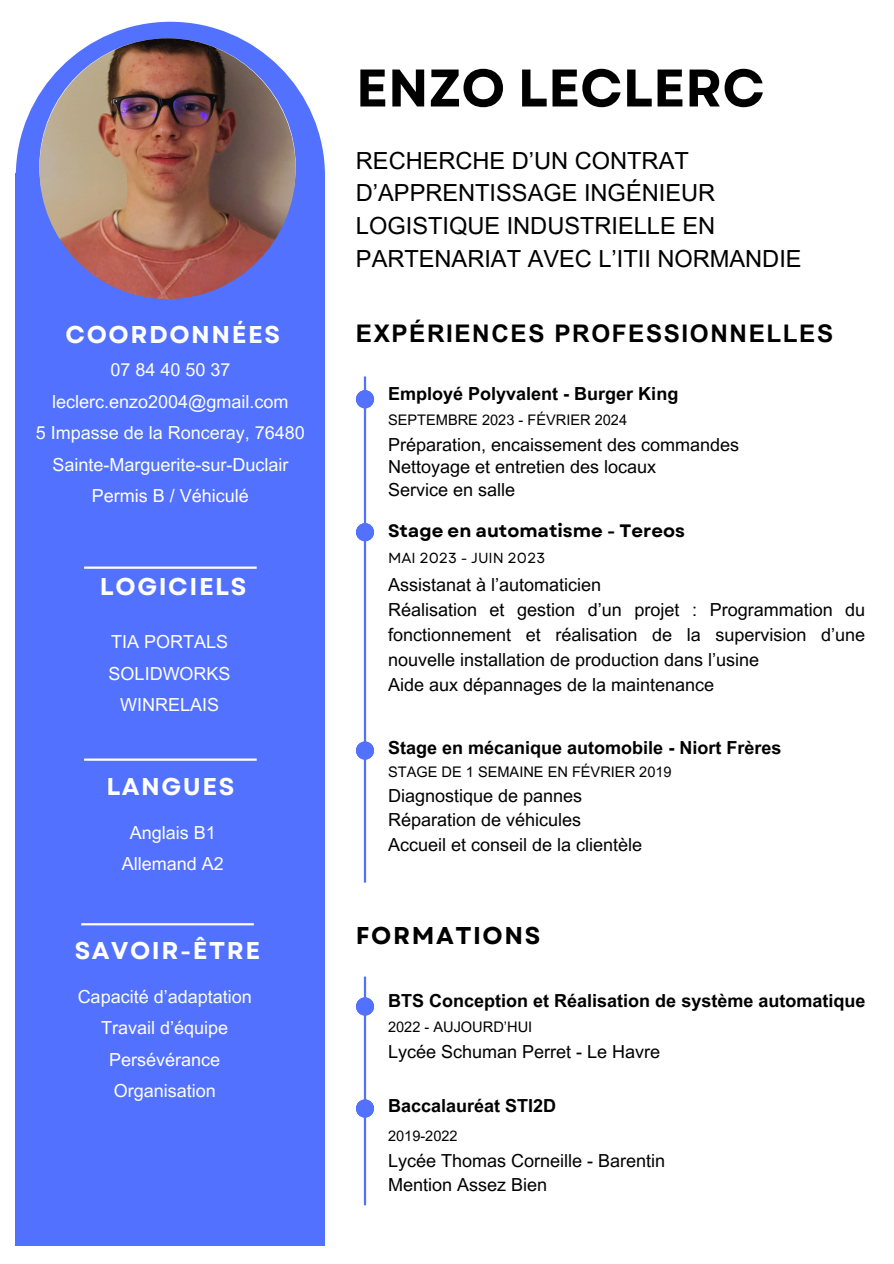
<style>
.page{position:relative;width:894px;height:1264px;background:#fff}
.page>*{position:absolute;margin:0;border:0;box-sizing:border-box;transform-origin:0 0}
.t1{font:700 52.8px "Garet";color:#000}
.t2{font:700 24.3px "Garet";letter-spacing:.065em;color:#fff}
.t3{font:700 24.3px "Arial MT Pro";letter-spacing:.065em;color:#000}
.t4{font:700 24.3px "Garet";letter-spacing:.065em;color:#000}
.t5{font:23.55px/32.7px "Arial MT Pro";color:#000}
.t6{font:18px/24.8px "Arial MT Pro";color:#000;text-align:justify}
.t7{font:18px/31.5px "Arial MT Pro";color:#fff;text-align:center}
.t8{font:700 18px "Arial MT Pro";color:#000}
.t9{font:700 18px "Garet";color:#000}
.t10{font:14.55px "Arial MT Pro";color:#000}
.t11{font:14.55px "Garet";color:#000}
</style>
<div class="page">
<div style="left:16px;top:22px;width:309px;height:309px;background:#5271ff;border-radius:50%"></div>
<div style="left:16px;top:173px;width:309px;height:1072px;background:#5271ff"></div>
<hr style="left:364px;top:376px;width:2px;height:506px;background:#5271ff">
<svg style="left:356px;top:390px;width:18px;height:18px"></svg>
<svg style="left:356px;top:523px;width:18px;height:18px"></svg>
<svg style="left:356px;top:741px;width:18px;height:18px"></svg>
<hr style="left:364px;top:976px;width:2px;height:229px;background:#5271ff">
<svg style="left:356px;top:997px;width:18px;height:18px"></svg>
<svg style="left:356px;top:1099px;width:18px;height:18px"></svg>
<img style="left:39px;top:38px;width:256px;height:261px;border-radius:50%">
<hr style="left:84px;top:566px;width:173px;height:3px;background:#fff">
<hr style="left:84px;top:758px;width:173px;height:2px;background:#fff">
<hr style="left:81px;top:923px;width:173px;height:2px;background:#fff">
<h2 class="t2" style="left:66px;top:317px;width:216px">COORDONNÉES</h2>
<h6 class="t7" style="left:36px;top:356px;width:270px">07 84 40 50 37 leclerc.enzo2004@gmail.com<br>5 Impasse de la Ronceray, 76480<br>Sainte-Marguerite-sur-Duclair<br>Permis B / Véhiculé</h6>
<h4 class="t2" style="left:100px;top:569px;width:148px">LOGICIELS</h4>
<h6 class="t7" style="left:109px;top:628px;width:123px">TIA PORTALS<br>SOLIDWORKS<br>WINRELAIS</h6>
<h2 class="t2" style="left:106px;top:768px;width:129px">LANGUES</h2>
<h6 class="t7" style="left:122px;top:819px;width:103px">Anglais B1<br>Allemand A2</h6>
<h2 class="t2" style="left:75px;top:932px;width:187px">SAVOIR-ÊTRE</h2>
<h2 class="t7" style="left:78px;top:982px;width:175px">Capacité d’adaptation<br>Travail d’équipe<br>Persévérance<br>Organisation</h2>
<h1 class="t1" style="left:356px;top:50px;width:410px">ENZO LECLERC</h1>
<h5 class="t5" style="left:356px;top:147px;width:447px">RECHERCHE D’UN CONTRAT<br>D’APPRENTISSAGE INGÉNIEUR<br>LOGISTIQUE INDUSTRIELLE EN<br>PARTENARIAT AVEC L’ITII NORMANDIE</h5>
<h3 class="t3" style="left:356px;top:324px;width:478px">EXPÉRIENCES PROFESSIONNELLES</h3>
<p class="t8" style="left:388px;top:387px;width:292px">Employé Polyvalent - Burger King</p>
<p class="t10" style="left:388px;top:414px;width:240px">SEPTEMBRE 2023 - FÉVRIER 2024</p>
<p class="t6" style="left:388px;top:434px;width:352px">Préparation, encaissement des commandes</p>
<p class="t6" style="left:388px;top:457px;width:269px">Nettoyage et entretien des locaux</p>
<h6 class="t6" style="left:388px;top:479px;width:128px">Service en salle</h6>
<p class="t9" style="left:388px;top:517px;width:298px">Stage en automatisme - Tereos</p>
<h5 class="t11" style="left:388px;top:548px;width:159px">MAI 2023 - JUIN 2023</h5>
<p class="t6" style="left:388px;top:574px;width:214px">Assistanat à l’automaticien</p>
<h2 class="t6" style="left:388px;top:600px;width:478px">Réalisation et gestion d’un projet : Programmation du fonctionnement et réalisation de la supervision d’une nouvelle installation de production dans l’usine</h2>
<h5 class="t6" style="left:388px;top:674px;width:327px">Aide aux dépannages de la maintenance</h5>
<p class="t8" style="left:388px;top:741px;width:395px">Stage en mécanique automobile - Niort Frères</p>
<p class="t10" style="left:388px;top:766px;width:285px">STAGE DE 1 SEMAINE EN FÉVRIER 2019</p>
<p class="t6" style="left:388px;top:785px;width:195px">Diagnostique de pannes</p>
<p class="t6" style="left:388px;top:809px;width:194px">Réparation de véhicules</p>
<h5 class="t6" style="left:388px;top:834px;width:255px">Accueil et conseil de la clientèle</h5>
<h2 class="t4" style="left:356px;top:918px;width:186px">FORMATIONS</h2>
<p class="t8" style="left:388px;top:994px;width:479px">BTS Conception et Réalisation de système automatique</p>
<p class="t10" style="left:388px;top:1021px;width:146px">2022 - AUJOURD’HUI</p>
<p class="t6" style="left:388px;top:1041px;width:273px">Lycée Schuman Perret - Le Havre</p>
<h5 class="t8" style="left:388px;top:1099px;width:170px">Baccalauréat STI2D</h5>
<h6 class="t10" style="left:388px;top:1130px;width:71px">2019-2022</h6>
<h6 class="t6" style="left:388px;top:1150px;width:278px">Lycée Thomas Corneille - Barentin<br>Mention Assez Bien</h6>
</div>
